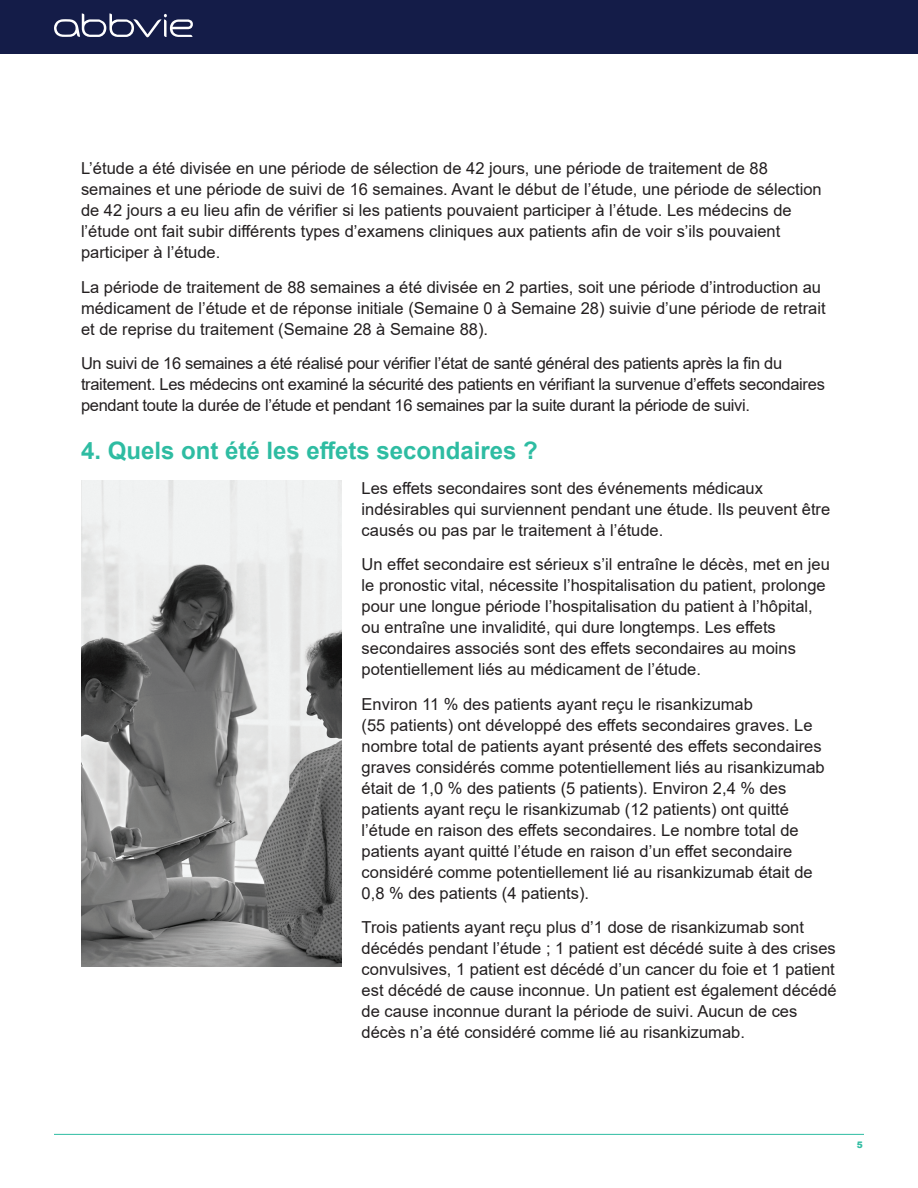
<style>
.page{position:relative;width:918px;height:1188px;background:#fff}
.page>*{position:absolute;margin:0;border:0;box-sizing:border-box;transform-origin:0 0}
.t1{font:700 24px "Arial";color:#2ebca2}
.t2{font:16.5px/21px "Arial";color:#231f20}
.t3{font:16.5px/21px "Arial";letter-spacing:-.02em;color:#231f20}
.t4{font:900 9px "Arial";color:#33bda3}
</style>
<div class="page">
<div style="left:0;top:0;width:918px;height:54px;background:#141c48"></div>
<svg style="left:54px;top:13px;width:139px;height:24px"></svg>
<hr style="left:54px;top:1134px;width:810px;height:1px;background:#2ebca2">
<img style="left:81px;top:481px;width:260px;height:485px">
<p class="t2" style="left:81px;top:158px;width:742px">L’étude a été divisée en une période de sélection de 42 jours, une période de traitement de 88 semaines et une période de suivi de 16 semaines. Avant le début de l’étude, une période de sélection de 42 jours a eu lieu afin de vérifier si les patients pouvaient participer à l’étude. Les médecins de l’étude ont fait subir différents types d’examens cliniques aux patients afin de voir s’ils pouvaient participer à l’étude.</p>
<p class="t2" style="left:81px;top:276px;width:746px">La période de traitement de 88 semaines a été divisée en 2 parties, soit une période d’introduction au médicament de l’étude et de réponse initiale (Semaine 0 à Semaine 28) suivie d’une période de retrait et de reprise du traitement (Semaine 28 à Semaine 88).</p>
<p class="t3" style="left:81px;top:353px;width:745px">Un suivi de 16 semaines a été réalisé pour vérifier l’état de santé général des patients après la fin du traitement. Les médecins ont examiné la sécurité des patients en vérifiant la survenue d’effets secondaires pendant toute la durée de l’étude et pendant 16 semaines par la suite durant la période de suivi.</p>
<h1 class="t1" style="left:81px;top:434px;width:458px">4. Quels ont été les effets secondaires ?</h1>
<p class="t2" style="left:362px;top:477px;width:470px">Les effets secondaires sont des événements médicaux indésirables qui surviennent pendant une étude. Ils peuvent être causés ou pas par le traitement à l’étude.</p>
<p class="t2" style="left:362px;top:554px;width:470px">Un effet secondaire est sérieux s’il entraîne le décès, met en jeu le pronostic vital, nécessite l’hospitalisation du patient, prolonge pour une longue période l’hospitalisation du patient à l’hôpital, ou entraîne une invalidité, qui dure longtemps. Les effets secondaires associés sont des effets secondaires au moins potentiellement liés au médicament de l’étude.</p>
<p class="t2" style="left:362px;top:693px;width:465px">Environ 11 % des patients ayant reçu le risankizumab<br>(55 patients) ont développé des effets secondaires graves. Le nombre total de patients ayant présenté des effets secondaires graves considérés comme potentiellement liés au risankizumab était de 1,0 % des patients (5 patients). Environ 2,4 % des patients ayant reçu le risankizumab (12 patients) ont quitté l’étude en raison des effets secondaires. Le nombre total de patients ayant quitté l’étude en raison d’un effet secondaire considéré comme potentiellement lié au risankizumab était de 0,8 % des patients (4 patients).</p>
<p class="t2" style="left:362px;top:917px;width:477px">Trois patients ayant reçu plus d’1 dose de risankizumab sont décédés pendant l’étude ; 1 patient est décédé suite à des crises convulsives, 1 patient est décédé d’un cancer du foie et 1 patient est décédé de cause inconnue. Un patient est également décédé de cause inconnue durant la période de suivi. Aucun de ces décès n’a été considéré comme lié au risankizumab.</p>
<p class="t4" style="left:857px;top:1139px;width:8px">5</p>
</div>
